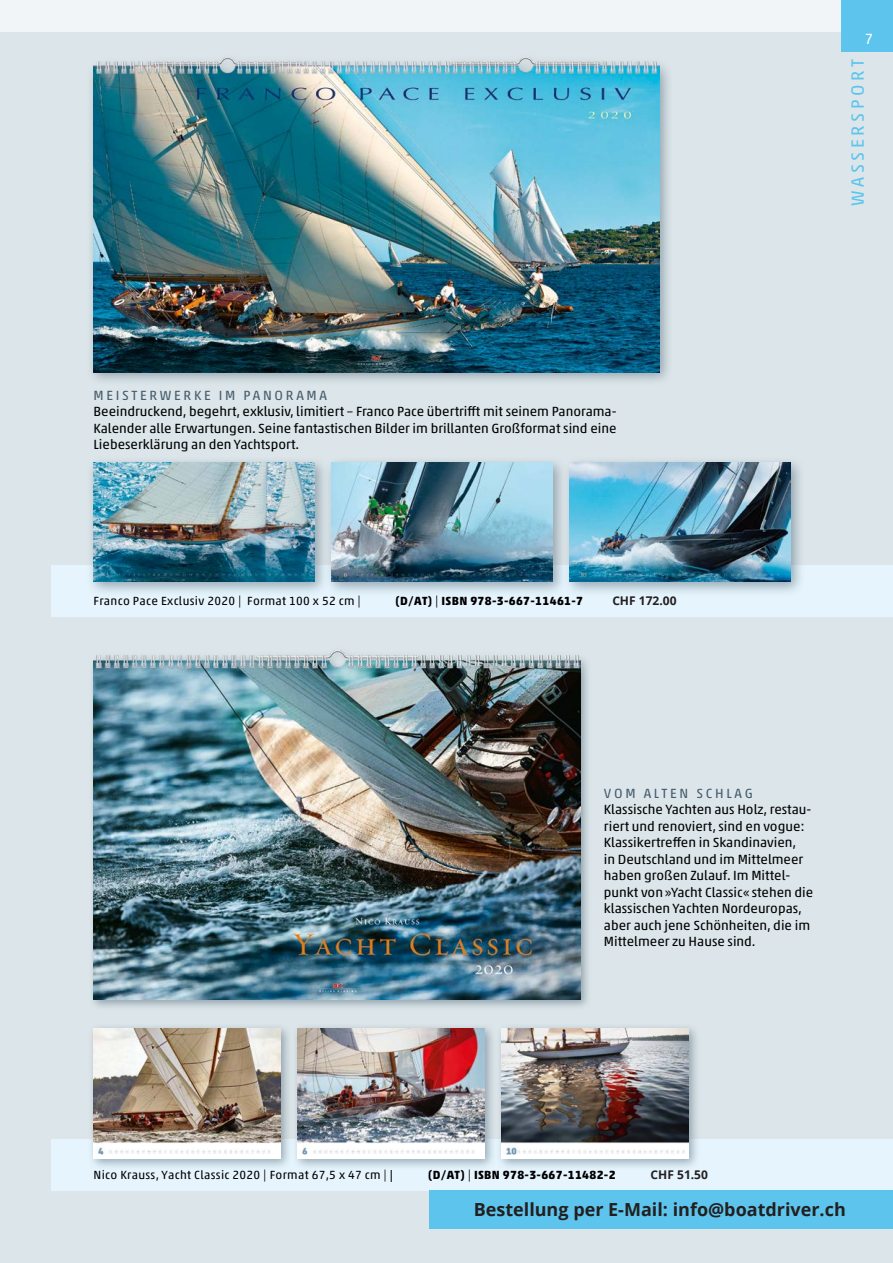
<style>
.page{position:relative;width:893px;height:1263px;background:#fff}
.page>*{position:absolute;margin:0;border:0;box-sizing:border-box;transform-origin:0 0}
.t1{font:700 18px "Open Sans";color:#231f20}
.t2{font:18px "Akko Pro";letter-spacing:.2em;color:#5dc5ed}
.t3{font:15px "Akko Pro";color:#fff}
.t4{font:13.5px/16.5px "Akko Pro";color:#000;text-align:justify}
.t5{font:13.5px "Akko Pro";letter-spacing:.2em;color:#475c6d}
.t6{font:12px "Akko Pro";letter-spacing:.025em;color:#000}
.t7{font:700 12px "Akko Pro";letter-spacing:.025em;color:#000}
.t8{font:700 12px "Open Sans";color:#231f20}
.s1{font-weight:400}
.s2{font-family:"Minion Pro";font-weight:700}
</style>
<div class="page">
<div style="left:0;top:21px;width:893px;height:1242px;background:#dce6ea"></div>
<div style="left:0;top:0;width:893px;height:32px;background:#f1f5f7"></div>
<div style="left:842px;top:0;width:51px;height:51px;background:#5dc5ed"></div>
<div style="left:51px;top:1140px;width:842px;height:51px;background:#e6f5fd"></div>
<div style="left:51px;top:566px;width:842px;height:51px;background:#e6f5fd"></div>
<div style="left:86px;top:51px;width:588px;height:335px;background:#475c6d;opacity:.5"></div>
<img style="left:94px;top:58px;width:565px;height:314px">
<div style="left:86px;top:455px;width:244px;height:142px;background:#475c6d;opacity:.5"></div>
<img style="left:94px;top:463px;width:221px;height:119px">
<div style="left:88px;top:1022px;width:205px;height:149px;background:#475c6d;opacity:.5"></div>
<img style="left:94px;top:1028px;width:187px;height:131px">
<div style="left:292px;top:1022px;width:205px;height:149px;background:#475c6d;opacity:.5"></div>
<img style="left:298px;top:1028px;width:187px;height:131px">
<div style="left:496px;top:1022px;width:205px;height:149px;background:#475c6d;opacity:.5"></div>
<img style="left:502px;top:1028px;width:187px;height:131px">
<div style="left:88px;top:645px;width:504px;height:365px;background:#475c6d;opacity:.5"></div>
<img style="left:94px;top:651px;width:487px;height:349px">
<div style="left:324px;top:455px;width:244px;height:142px;background:#475c6d;opacity:.5"></div>
<img style="left:332px;top:463px;width:221px;height:119px">
<div style="left:562px;top:455px;width:244px;height:142px;background:#475c6d;opacity:.5"></div>
<img style="left:570px;top:463px;width:221px;height:119px">
<div style="left:429px;top:1191px;width:464px;height:38px;background:#5dc5ed"></div>
<p class="t3" style="left:865px;top:30px;width:10px">7</p>
<h1 class="t2" style="left:847px;top:206px;width:148px;rotate:-90deg">WASSERSPORT</h1>
<p class="t5" style="left:94px;top:387px;width:235px">MEISTERWERKE IM PANORAMA</p>
<p class="t4" style="left:94px;top:403px;width:524px">Beeindruckend, begehrt, exklusiv, limitiert – Franco Pace übertrifft mit seinem Panorama-Kalender alle Erwartungen. Seine fantastischen Bilder im brillanten Großformat sind eine Liebeserklärung an den Yachtsport.</p>
<p class="t6" style="left:94px;top:593px;width:269px">Franco Pace Exclusiv 2020 | Format 100 x 52 cm |</p>
<p class="t7" style="left:396px;top:593px;width:189px">(D/AT) <span class="s1">|</span> ISBN 978-3-667-11461-7</p>
<p class="t8" style="left:612px;top:592px;width:66px">CHF 172.00</p>
<p class="t5" style="left:604px;top:785px;width:150px">VOM ALTEN SCHLAG</p>
<p class="t4" style="left:604px;top:801px;width:211px;text-align:left">Klassische Yachten aus Holz, restau&shy;riert und renoviert, sind en vogue:<br>Klassikertreffen in Skandinavien,<br>in Deutschland und im Mittelmeer haben großen Zulauf. Im Mittel&shy;punkt von »Yacht Classic« stehen die klassischen Yachten Nordeuropas, aber auch jene Schönheiten, die im Mittelmeer zu Hause sind.</p>
<p class="t6" style="left:94px;top:1167px;width:301px">Nico Krauss, Yacht Classic 2020 | Format 67,5 x 47 cm | <span class="s2">|</span></p>
<p class="t7" style="left:428px;top:1167px;width:189px">(D/AT) <span class="s1">|</span> ISBN 978-3-667-11482-2</p>
<p class="t1" style="left:474px;top:1197px;width:374px">Bestellung per E-Mail: info@boatdriver.ch</p>
<p class="t8" style="left:651px;top:1166px;width:59px">CHF 51.50</p>
</div>
